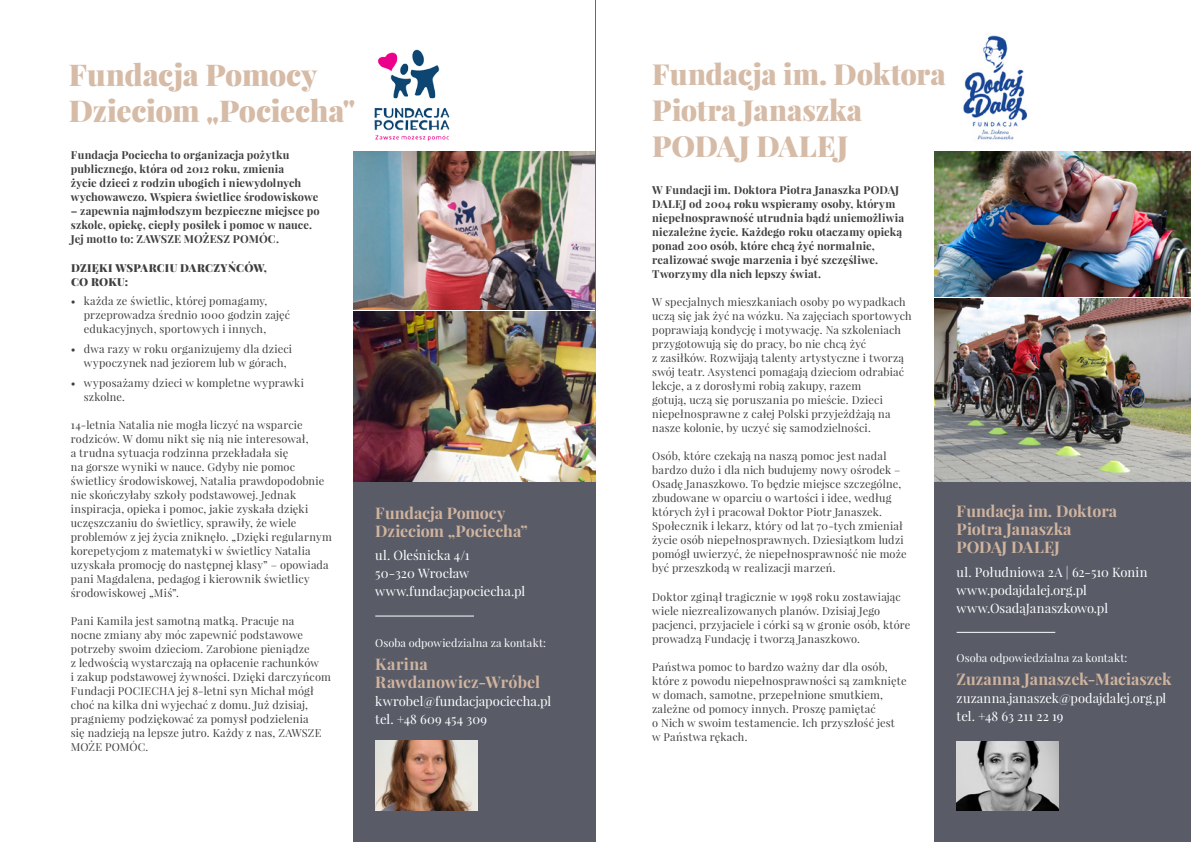
<style>
.page{position:relative;width:1191px;height:842px;background:#fff}
.page>*{position:absolute;margin:0;border:0;box-sizing:border-box;transform-origin:0 0}
.t1{font:900 30px/36px "Playfair Display";letter-spacing:-.01em;color:#d6bba7}
.t2{font:900 29px/36px "Playfair Display";color:#d6bba7}
.t3{font:700 16px/18px "Playfair Display";color:#d1b49f}
.t4{font:13px "Playfair Display";color:#fff}
.t5{font:11px/14px "Playfair Display";letter-spacing:.015em;color:#3e3e3f}
.t6{font:700 11px/14px "Playfair Display";letter-spacing:.01em;color:#3e3e3f}
.t7{font:11px "Playfair Display";letter-spacing:.005em;color:#fff}
.t8{font:900 11px/14px "Playfair Display";letter-spacing:.025em;color:#3e3e3f}
</style>
<div class="page">
<img style="left:963px;top:35px;width:65px;height:105px">
<hr style="left:595px;top:0;width:1px;height:842px;background:#606d75">
<img style="left:934px;top:152px;width:257px;height:329px">
<img style="left:354px;top:152px;width:241px;height:329px">
<div style="left:934px;top:483px;width:257px;height:359px;background:#595c67"></div>
<hr style="left:956px;top:632px;width:99px;height:1px;background:#fff">
<img style="left:956px;top:741px;width:102px;height:70px">
<div style="left:353px;top:483px;width:242px;height:359px;background:#595c67"></div>
<hr style="left:375px;top:615px;width:99px;height:1px;background:#fff">
<img style="left:374px;top:49px;width:76px;height:92px">
<img style="left:375px;top:741px;width:102px;height:69px">
<p class="t1" style="left:69px;top:56px;width:250px">Fundacja Pomocy<br>Dzieciom</p>
<p class="t1" style="left:219px;top:92px;width:138px">Pociecha"</p>
<p class="t1" style="left:206px;top:109px;width:14px">"</p>
<p class="t6" style="left:71px;top:148px;width:249px">Fundacja Pociecha to organizacja pożytku publicznego, która od 2012 roku, zmienia<br>życie dzieci z rodzin ubogich i niewydolnych wychowawczo. Wspiera świetlice środowiskowe</p>
<p class="t6" style="left:71px;top:204px;width:250px">– zapewnia najmłodszym bezpieczne miejsce po szkole, opiekę, ciepły posiłek i pomoc w nauce.<br>Jej motto to: ZAWSZE MOŻESZ POMÓC.</p>
<p class="t8" style="left:71px;top:260px;width:197px">DZIĘKI WSPARCIU DARCZYŃCÓW,<br>CO ROKU:</p>
<p class="t5" style="left:84px;top:294px;width:208px;text-indent:-13px">• każda ze świetlic, której pomagamy, przeprowadza średnio 1000 godzin zajęć edukacyjnych, sportowych i innych,</p>
<p class="t5" style="left:84px;top:342px;width:210px;text-indent:-13px">• dwa razy w roku organizujemy dla dzieci wypoczynek nad jeziorem lub w górach,</p>
<p class="t5" style="left:84px;top:375px;width:221px;text-indent:-13px">• wyposażamy dzieci w kompletne wyprawki szkolne.</p>
<p class="t5" style="left:71px;top:417px;width:262px">14-letnia Natalia nie mogła liczyć na wsparcie rodziców. W domu nikt się nią nie interesował,<br>a trudna sytuacja rodzinna przekładała się<br>na gorsze wyniki w nauce. Gdyby nie pomoc świetlicy środowiskowej, Natalia prawdopodobnie nie skończyłaby szkoły podstawowej. Jednak inspiracja, opieka i pomoc, jakie zyskała dzięki uczęszczaniu do świetlicy, sprawiły, że wiele problemów z jej życia zniknęło. „Dzięki regularnym korepetycjom z matematyki w świetlicy Natalia uzyskała promocję do następnej klasy” – opowiada pani Magdalena, pedagog i kierownik świetlicy środowiskowej „Miś”.</p>
<p class="t5" style="left:71px;top:614px;width:261px">Pani Kamila jest samotną matką. Pracuje na<br>nocne zmiany aby móc zapewnić podstawowe potrzeby swoim dzieciom. Zarobione pieniądze<br>z ledwością wystarczają na opłacenie rachunków<br>i zakup podstawowej żywności. Dzięki darczyńcom Fundacji POCIECHA jej 8-letni syn Michał mógł choć na kilka dni wyjechać z domu. Już dzisiaj, pragniemy podziękować za pomysł podzielenia<br>się nadzieją na lepsze jutro. Każdy z nas, ZAWSZE MOŻE POMÓC.</p>
<p class="t3" style="left:375px;top:504px;width:154px">Fundacja Pomocy<br>Dzieciom „Pociecha”</p>
<p class="t4" style="left:375px;top:547px;width:96px">ul. Oleśnicka 4/1</p>
<p class="t4" style="left:375px;top:565px;width:95px">50-320 Wrocław</p>
<p class="t4" style="left:375px;top:583px;width:151px">www.fundacjapociecha.pl</p>
<p class="t7" style="left:375px;top:636px;width:172px">Osoba odpowiedzialna za kontakt:</p>
<p class="t3" style="left:375px;top:654px;width:166px">Karina<br>Rawdanowicz-Wróbel</p>
<p class="t4" style="left:375px;top:693px;width:177px">kwrobel@fundacjapociecha.pl</p>
<p class="t4" style="left:375px;top:711px;width:113px">tel. +48 609 454 309</p>
<p class="t2" style="left:652px;top:55px;width:295px">Fundacja im. Doktora<br>Piotra Janaszka</p>
<p class="t2" style="left:652px;top:127px;width:198px">PODAJ DALEJ</p>
<p class="t6" style="left:652px;top:183px;width:253px">W Fundacji im. Doktora Piotra Janaszka PODAJ DALEJ od 2004 roku wspieramy osoby, którym niepełnosprawność utrudnia bądź uniemożliwia niezależne życie. Każdego roku otaczamy opieką ponad 200 osób, które chcą żyć normalnie, realizować swoje marzenia i być szczęśliwe.<br>Tworzymy dla nich lepszy świat.</p>
<p class="t5" style="left:652px;top:295px;width:261px">W specjalnych mieszkaniach osoby po wypadkach uczą się jak żyć na wózku. Na zajęciach sportowych poprawiają kondycję i motywację. Na szkoleniach przygotowują się do pracy, bo nie chcą żyć<br>z zasiłków. Rozwijają talenty artystyczne i tworzą swój teatr. Asystenci pomagają dzieciom odrabiać lekcje, a z dorosłymi robią zakupy, razem<br>gotują, uczą się poruszania po mieście. Dzieci niepełnosprawne z całej Polski przyjeżdżają na nasze kolonie, by uczyć się samodzielności.</p>
<p class="t5" style="left:652px;top:449px;width:256px">Osób, które czekają na naszą pomoc jest nadal bardzo dużo i dla nich budujemy nowy ośrodek – Osadę Janaszkowo. To będzie miejsce szczególne, zbudowane w oparciu o wartości i idee, według których żył i pracował Doktor Piotr Janaszek.<br>Społecznik i lekarz, który od lat 70-tych zmieniał życie osób niepełnosprawnych. Dziesiątkom ludzi pomógł uwierzyć, że niepełnosprawność nie może być przeszkodą w realizacji marzeń.</p>
<p class="t5" style="left:652px;top:589px;width:260px">Doktor zginął tragicznie w 1998 roku zostawiając wiele niezrealizowanych planów. Dzisiaj Jego pacjenci, przyjaciele i córki są w gronie osób, które prowadzą Fundację i tworzą Janaszkowo.</p>
<p class="t5" style="left:652px;top:660px;width:256px">Państwa pomoc to bardzo ważny dar dla osób, które z powodu niepełnosprawności są zamknięte w domach, samotne, przepełnione smutkiem, zależne od pomocy innych. Proszę pamiętać<br>o Nich w swoim testamencie. Ich przyszłość jest<br>w Państwa rękach.</p>
<p class="t3" style="left:956px;top:502px;width:162px">Fundacja im. Doktora<br>Piotra Janaszka<br>PODAJ DALEJ</p>
<p class="t4" style="left:956px;top:564px;width:192px">ul. Południowa 2A | 62-510 Konin</p>
<p class="t4" style="left:956px;top:582px;width:132px">www.podajdalej.org.pl</p>
<p class="t4" style="left:956px;top:600px;width:153px">www.OsadaJanaszkowo.pl</p>
<p class="t7" style="left:956px;top:650px;width:172px">Osoba odpowiedzialna za kontakt:</p>
<p class="t3" style="left:956px;top:669px;width:216px">Zuzanna Janaszek-Maciaszek</p>
<p class="t4" style="left:956px;top:689px;width:211px">zuzanna.janaszek@podajdalej.org.pl</p>
<p class="t4" style="left:956px;top:707px;width:108px">tel. +48 63 211 22 19</p>
</div>
